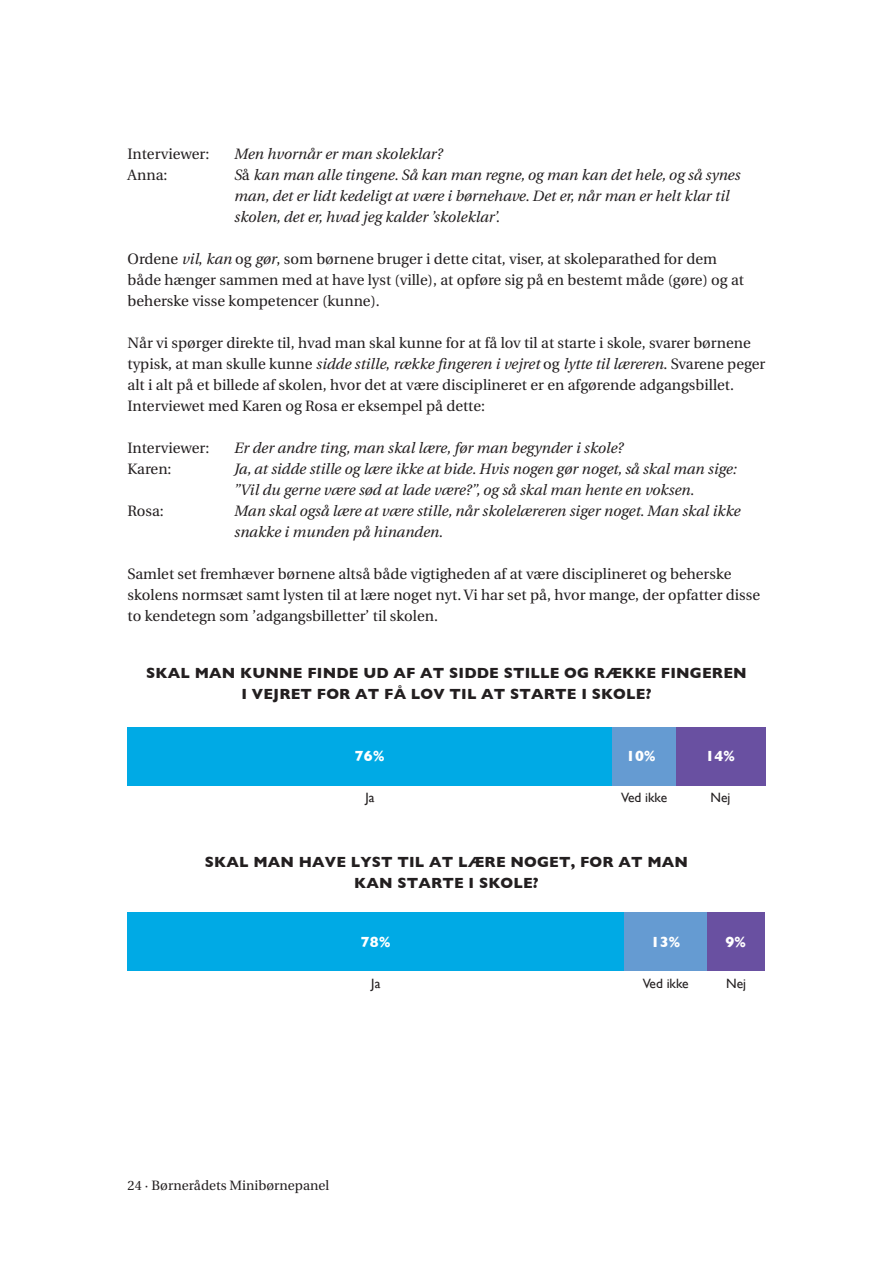
<style>
.page{position:relative;width:893px;height:1263px;background:#fff}
.page>*{position:absolute;margin:0;border:0;box-sizing:border-box;transform-origin:0 0}
.t1{font:15px/21px "Utopia";color:#231f20}
.t2{font:italic 15px/21px "Utopia";color:#231f20}
.t3{font:700 15px "Gill Sans";letter-spacing:.01em;color:#231f20}
.t4{font:700 15px "Gill Sans";color:#fff}
.t5{font:13.5px "Utopia";color:#231f20}
.t6{font:13.5px "Gill Sans";color:#231f20}
.s1{font-style:normal}
.s2{font-style:italic}
</style>
<div class="page">
<div style="left:127px;top:727px;width:485px;height:58px;background:#00aae5"></div>
<div style="left:612px;top:727px;width:64px;height:58px;background:#659bd2"></div>
<div style="left:676px;top:727px;width:89px;height:58px;background:#6950a1"></div>
<div style="left:127px;top:913px;width:497px;height:58px;background:#00aae5"></div>
<div style="left:624px;top:913px;width:83px;height:58px;background:#659bd2"></div>
<div style="left:707px;top:913px;width:58px;height:58px;background:#6950a1"></div>
<p class="t1" style="left:128px;top:144px;width:83px">Interviewer:</p>
<p class="t2" style="left:234px;top:144px;width:210px">Men hvornår er man skoleklar?</p>
<p class="t1" style="left:128px;top:165px;width:41px">Anna:</p>
<p class="t2" style="left:234px;top:165px;width:508px">S<span class="s1">å</span> kan man alle tingene. Så kan man regne, og man kan det hele, og så synes man, det er lidt kedeligt at være i børnehave. Det er, når man er helt klar til skolen, det er, hvad jeg kalder ’skoleklar’.</p>
<p class="t1" style="left:128px;top:249px;width:618px">Ordene <span class="s2">vil</span>, <span class="s2">kan</span> og <span class="s2">gør</span>, som børnene bruger i dette citat, viser, at skoleparathed for dem både hænger sammen med at have lyst (ville), at opføre sig på en bestemt måde (gøre) og at beherske visse kompetencer (kunne).</p>
<p class="t1" style="left:128px;top:333px;width:639px">Når vi spørger direkte til, hvad man skal kunne for at få lov til at starte i skole, svarer børnene typisk, at man skulle kunne <span class="s2">sidde stille</span>, <span class="s2">række fingeren i vejret</span> og <span class="s2">lytte til læreren</span>. Svarene peger alt i alt på et billede af skolen, hvor det at være disciplineret er en afgørende adgangsbillet.<br>Interviewet med Karen og Rosa er eksempel på dette:</p>
<p class="t1" style="left:128px;top:438px;width:83px">Interviewer:</p>
<p class="t2" style="left:234px;top:438px;width:391px">Er der andre ting, man skal lære, før man begynder i skole?</p>
<p class="t1" style="left:128px;top:459px;width:46px">Karen:</p>
<p class="t2" style="left:234px;top:459px;width:504px">Ja, at sidde stille og lære ikke at bide. Hvis nogen gør noget, så skal man sige: ”Vil du gerne være sød at lade være?”, og så skal man hente en voksen.</p>
<p class="t1" style="left:128px;top:501px;width:38px">Rosa:</p>
<p class="t2" style="left:234px;top:501px;width:508px">Man skal også lære at være stille, når skolelæreren siger noget. Man skal ikke snakke i munden på hinanden.</p>
<p class="t1" style="left:128px;top:564px;width:634px">Samlet set fremhæver børnene altså både vigtigheden af at være disciplineret og beherske skolens normsæt samt lysten til at lære noget nyt. Vi har set på, hvor mange, der opfatter disse to kendetegn som ’adgangsbilletter’ til skolen.</p>
<p class="t3" style="left:146px;top:664px;width:22px">SKAL</p>
<p class="t3" style="left:195px;top:664px;width:14px">MAN</p>
<p class="t3" style="left:240px;top:664px;width:38px">KUNNE</p>
<p class="t3" style="left:307px;top:664px;width:11px">FINDE</p>
<p class="t3" style="left:363px;top:664px;width:97px">UDAF AT SIDDE</p>
<p class="t3" style="left:504px;top:664px;width:11px">STILLE</p>
<p class="t3" style="left:564px;top:664px;width:70px">OG RÆKKE</p>
<p class="t3" style="left:661px;top:664px;width:12px">FINGEREN</p>
<p class="t3" style="left:242px;top:685px;width:50px">IVEJRET</p>
<p class="t3" style="left:317px;top:685px;width:12px">FOR</p>
<p class="t3" style="left:355px;top:685px;width:68px">ATFÅLOV</p>
<p class="t3" style="left:450px;top:685px;width:10px">TIL</p>
<p class="t3" style="left:481px;top:685px;width:41px">AT STARTE</p>
<p class="t3" style="left:581px;top:685px;width:22px">I SKOLE</p>
<p class="t3" style="left:646px;top:685px;width:7px">?</p>
<p class="t4" style="left:355px;top:747px;width:31px">76%</p>
<p class="t4" style="left:626px;top:747px;width:31px">10%</p>
<p class="t4" style="left:705px;top:747px;width:31px">14%</p>
<p class="t6" style="left:365px;top:789px;width:11px">Ja</p>
<p class="t6" style="left:621px;top:789px;width:47px">Ved ikke</p>
<p class="t6" style="left:711px;top:789px;width:21px">Nej</p>
<p class="t3" style="left:205px;top:853px;width:22px">SKAL</p>
<p class="t3" style="left:253px;top:853px;width:14px">MAN</p>
<p class="t3" style="left:299px;top:853px;width:26px">HAVE</p>
<p class="t3" style="left:351px;top:853px;width:57px">LYST TIL</p>
<p class="t3" style="left:429px;top:853px;width:94px">AT LÆRE NOGET</p>
<p class="t3" style="left:571px;top:853px;width:22px">, FOR</p>
<p class="t3" style="left:618px;top:853px;width:43px">AT MAN</p>
<p class="t3" style="left:354px;top:874px;width:13px">KAN</p>
<p class="t3" style="left:397px;top:874px;width:12px">STARTE</p>
<p class="t3" style="left:469px;top:874px;width:22px">I SKOLE</p>
<p class="t3" style="left:533px;top:874px;width:7px">?</p>
<p class="t4" style="left:361px;top:933px;width:31px">78%</p>
<p class="t4" style="left:651px;top:933px;width:31px">13%</p>
<p class="t4" style="left:725px;top:933px;width:22px">9%</p>
<p class="t6" style="left:371px;top:975px;width:11px">Ja</p>
<p class="t6" style="left:643px;top:975px;width:47px">Ved ikke</p>
<p class="t6" style="left:726px;top:975px;width:21px">Nej</p>
<p class="t5" style="left:128px;top:1177px;width:203px">24 · Børnerådets Minibørnepanel</p>
</div>
